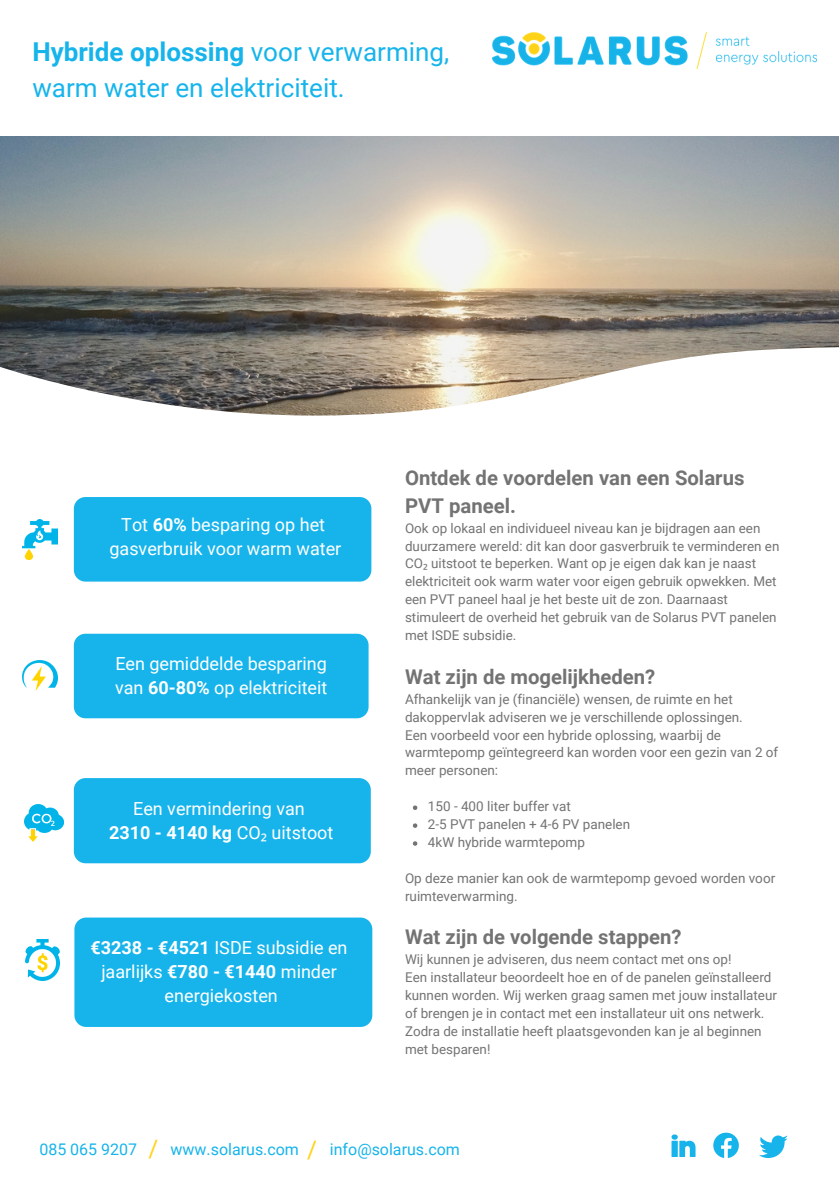
<style>
.page{position:relative;width:839px;height:1191px;background:#fff}
.page>*{position:absolute;margin:0;border:0;box-sizing:border-box;transform-origin:0 0}
.t1{font:26px/36px "Roboto";color:#16b4eb}
.t2{font:24px "Roboto";color:#ffd316}
.t3{font:700 20.4px/28px "Roboto";color:#737373}
.t4{font:700 20.2px "Roboto";color:#737373}
.t5{font:18px/24px "Roboto";color:#fff}
.t6{font:700 18px "Roboto";color:#fff}
.t7{font:16px "Roboto";color:#16b4eb}
.t8{font:13.4px/17.8px "Roboto";color:#737373}
.s1{font-weight:700}
.s2{font-weight:400}
.s3{font-family:"Noto Sans";font-weight:400}
.s4{font-family:"Noto Sans"}
</style>
<div class="page">
<img style="left:492px;top:33px;width:324px;height:36px">
<img style="left:0;top:137px;width:838px;height:202px">
<svg style="left:0;top:339px;width:838px;height:329px"></svg>
<svg style="left:671px;top:1134px;width:24px;height:23px"></svg>
<svg style="left:713px;top:1133px;width:25px;height:25px"></svg>
<svg style="left:759px;top:1136px;width:28px;height:22px"></svg>
<div style="left:74px;top:778px;width:297px;height:85px;background:#16b4eb;border-radius:12px"></div>
<img style="left:23px;top:519px;width:34px;height:41px">
<img style="left:23px;top:661px;width:34px;height:30px">
<img style="left:24px;top:804px;width:39px;height:38px">
<img style="left:25px;top:940px;width:35px;height:40px">
<div style="left:74px;top:634px;width:294px;height:84px;background:#16b4eb;border-radius:12px"></div>
<div style="left:74px;top:497px;width:297px;height:85px;background:#16b4eb;border-radius:12px"></div>
<div style="left:74px;top:918px;width:298px;height:109px;background:#16b4eb;border-radius:12px"></div>
<svg style="left:413px;top:806px;width:4px;height:4px"></svg>
<svg style="left:413px;top:823px;width:4px;height:5px"></svg>
<svg style="left:413px;top:841px;width:4px;height:5px"></svg>
<p class="t1" style="left:32px;top:34px;width:418px"><span class="s1">Hybride oplossing</span> voor verwarming, warm water en elektriciteit.</p>
<p class="t5" style="left:121px;top:513px;width:205px">Tot <span class="s1">60%</span> besparing op het</p>
<p class="t5" style="left:109px;top:537px;width:233px">gasverbruik voor warm water</p>
<p class="t5" style="left:115px;top:652px;width:214px">Een gemiddelde besparing van <span class="s1">60-80%</span> op elektriciteit</p>
<p class="t5" style="left:133px;top:796px;width:173px">Een vermindering van</p>
<p class="t6" style="left:109px;top:822px;width:226px">2310 - 4140 kg <span class="s2">CO</span><span class="s3">₂</span> <span class="s2">uitstoot</span></p>
<p class="t5" style="left:90px;top:936px;width:258px"><span class="s1">€3238 - €4521</span> ISDE subsidie en</p>
<p class="t5" style="left:101px;top:960px;width:237px">jaarlijks <span class="s1">€780 - €1440</span> minder</p>
<p class="t5" style="left:165px;top:984px;width:115px">energiekosten</p>
<p class="t3" style="left:405px;top:464px;width:341px">Ontdek de voordelen van een Solarus<br>PVT paneel.</p>
<p class="t8" style="left:405px;top:519px;width:376px">Ook op lokaal en individueel niveau kan je bijdragen aan een duurzamere wereld: dit kan door gasverbruik te verminderen en CO<span class="s4">₂</span> uitstoot te beperken. Want op je eigen dak kan je naast elektriciteit ook warm water voor eigen gebruik opwekken. Met een PVT paneel haal je het beste uit de zon. Daarnaast stimuleert de overheid het gebruik van de Solarus PVT panelen met ISDE subsidie.</p>
<p class="t3" style="left:405px;top:663px;width:252px">Wat zijn de mogelijkheden?</p>
<p class="t8" style="left:405px;top:690px;width:339px">Afhankelijk van je (financiële) wensen, de ruimte en het dakoppervlak adviseren we je verschillende oplossingen.</p>
<p class="t8" style="left:405px;top:726px;width:375px">Een voorbeeld voor een hybride oplossing, waarbij de warmtepomp geïntegreerd kan worden voor een gezin van 2 of meer personen:</p>
<p class="t8" style="left:428px;top:798px;width:144px">150 - 400 liter buffer vat</p>
<p class="t8" style="left:428px;top:816px;width:204px">2-5 PVT panelen + 4-6 PV panelen</p>
<p class="t8" style="left:428px;top:833px;width:158px">4kW hybride warmtepomp</p>
<p class="t8" style="left:405px;top:869px;width:372px">Op deze manier kan ook de warmtepomp gevoed worden voor ruimteverwarming.</p>
<p class="t4" style="left:405px;top:925px;width:278px">Wat zijn de volgende stappen?</p>
<p class="t8" style="left:405px;top:951px;width:328px">Wij kunnen je adviseren, dus neem contact met ons op!</p>
<p class="t8" style="left:405px;top:969px;width:373px">Een installateur beoordeelt hoe en of de panelen geïnstalleerd kunnen worden. Wij werken graag samen met jouw installateur of brengen je in contact met een installateur uit ons netwerk.</p>
<p class="t8" style="left:405px;top:1022px;width:358px">Zodra de installatie heeft plaatsgevonden kan je al beginnen met besparen!</p>
<p class="t7" style="left:39px;top:1140px;width:99px">085 065 9207</p>
<p class="t2" style="left:149px;top:1135px;width:11px">/</p>
<p class="t7" style="left:170px;top:1140px;width:130px">www.solarus.com</p>
<p class="t2" style="left:307px;top:1136px;width:11px">/</p>
<p class="t7" style="left:330px;top:1140px;width:131px">info@solarus.com</p>
</div>
